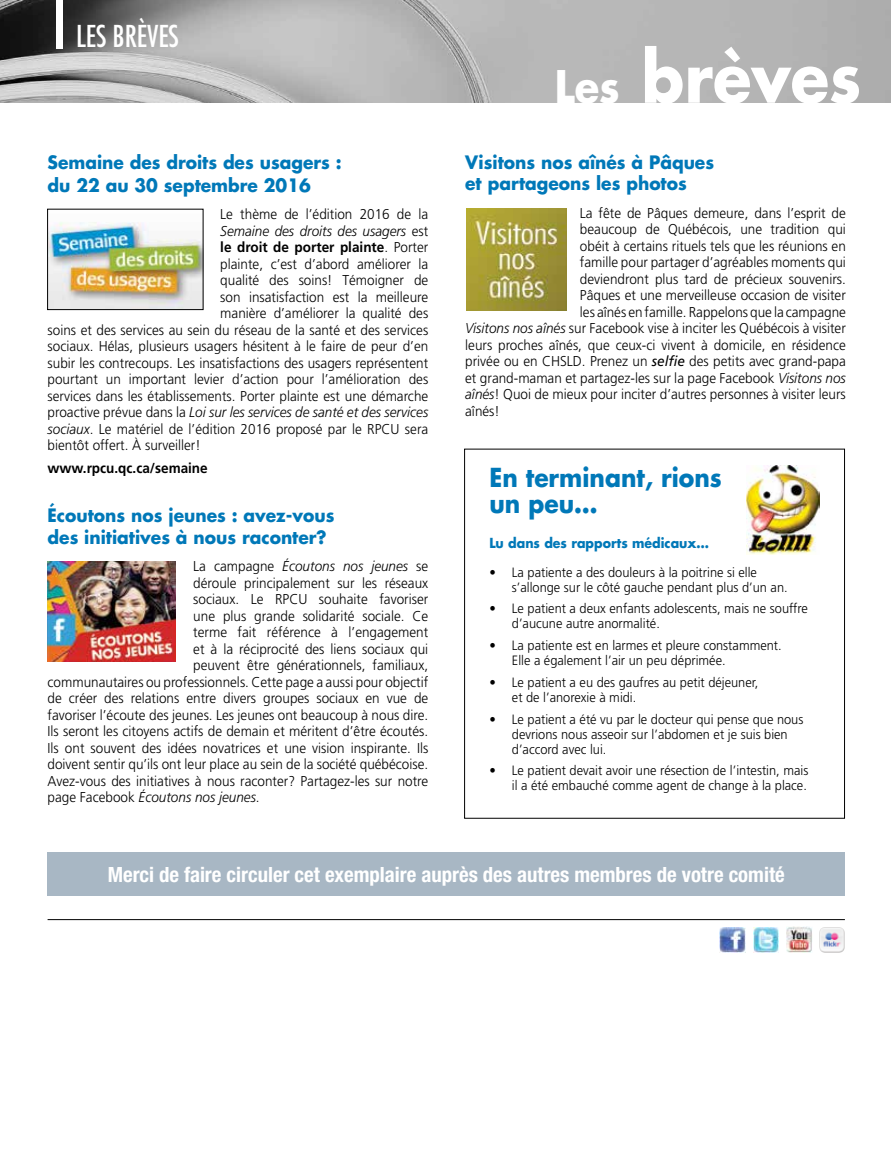
<style>
.page{position:relative;width:891px;height:1161px;background:#fff}
.page>*{position:absolute;margin:0;border:0;box-sizing:border-box;transform-origin:0 0}
.t1{font:700 68.4px "Futura";color:#fff;scale:.92 1}
.t2{font:condensed 29.4px "Futura";color:#fff}
.t3{font:700 25.5px/25.5px "Futura";color:#0078b8;scale:.92 1}
.t4{font:700 condensed 21px "Helvetica Neue";color:#fff}
.t5{font:700 18px/22.5px "Futura";color:#0078b8;scale:.95 1}
.t6{font:300 14.25px "Frutiger";color:#000;scale:.95 1}
.t7{font:italic 300 14.25px "Frutiger";color:#000;scale:.95 1}
.t8{font:700 14.25px "Frutiger";color:#000;scale:.95 1}
.t9{font:300 13.5px/15px "Frutiger";color:#000;scale:.95 1}
.t10{font:700 13.5px "Futura";color:#0078b8;scale:.93 1}
.s1{font-style:normal}
.s2{font-weight:300}
.s3{font-style:italic}
.s4{font-size:43.8px}
.s5{font-weight:400;font-style:italic}
</style>
<div class="page">
<img style="left:0;top:0;width:891px;height:102px">
<div style="left:57px;top:0;width:6px;height:48px;background:#fff"></div>
<div style="left:464px;top:449px;width:381px;height:370px;border:1px solid #000"></div>
<img style="left:746px;top:465px;width:73px;height:89px">
<div style="left:48px;top:853px;width:797px;height:43px;background:#a8b7c4"></div>
<img style="left:466px;top:209px;width:101px;height:101px">
<img style="left:49px;top:222px;width:152px;height:86px">
<div style="left:47px;top:209px;width:156px;height:101px;border:1px solid #000"></div>
<img style="left:48px;top:561px;width:128px;height:101px">
<hr style="left:48px;top:919px;width:797px;height:1px;background:#000">
<img style="left:720px;top:927px;width:25px;height:26px">
<img style="left:753px;top:927px;width:26px;height:26px">
<img style="left:786px;top:926px;width:26px;height:27px">
<img style="left:820px;top:927px;width:25px;height:25px">
<h2 class="t2" style="left:76px;top:17px;width:104px">LES BRÈVES</h2>
<p class="t5" style="left:48px;top:151px;width:311px">Semaine des droits des usagers : du 22 au 30 septembre 2016</p>
<p class="t6" style="left:220px;top:206px;width:220px">Le thème de l’édition 2016 de la</p>
<p class="t7" style="left:220px;top:223px;width:220px">Semaine des droits des usagers <span class="s1">est</span></p>
<p class="t8" style="left:220px;top:239px;width:220px">le droit de porter plainte<span class="s2">. Porter</span></p>
<p class="t6" style="left:220px;top:256px;width:220px">plainte, c’est d’abord améliorer la</p>
<p class="t6" style="left:220px;top:272px;width:220px">qualité des soins! Témoigner de</p>
<p class="t6" style="left:220px;top:289px;width:220px">son insatisfaction est la meilleure</p>
<p class="t6" style="left:220px;top:305px;width:220px">manière d’améliorer la qualité des</p>
<p class="t6" style="left:48px;top:322px;width:402px">soins et des services au sein du réseau de la santé et des services</p>
<p class="t6" style="left:48px;top:338px;width:402px">sociaux. Hélas, plusieurs usagers hésitent à le faire de peur d’en</p>
<p class="t6" style="left:48px;top:355px;width:402px">subir les contrecoups. Les insatisfactions des usagers représentent</p>
<p class="t6" style="left:48px;top:371px;width:402px">pourtant un important levier d’action pour l’amélioration des</p>
<p class="t6" style="left:48px;top:388px;width:402px">services dans les établissements. Porter plainte est une démarche</p>
<p class="t7" style="left:48px;top:404px;width:402px"><span class="s1">proactive prévue dans la</span> Loi sur les services de santé et des services</p>
<p class="t6" style="left:48px;top:421px;width:402px"><span class="s3">sociaux</span>. Le matériel de l’édition 2016 proposé par le RPCU sera</p>
<p class="t6" style="left:48px;top:437px;width:163px">bientôt offert. À surveiller!</p>
<p class="t8" style="left:48px;top:460px;width:170px">www.rpcu.qc.ca/semaine</p>
<p class="t5" style="left:48px;top:503px;width:304px">Écoutons nos jeunes : avez-vous des initiatives à nous raconter?</p>
<p class="t7" style="left:193px;top:558px;width:249px"><span class="s1">La campagne</span> Écoutons nos jeunes <span class="s1">se</span></p>
<p class="t6" style="left:193px;top:575px;width:249px">déroule principalement sur les réseaux</p>
<p class="t6" style="left:193px;top:591px;width:249px">sociaux. Le RPCU souhaite favoriser</p>
<p class="t6" style="left:193px;top:608px;width:249px">une plus grande solidarité sociale. Ce</p>
<p class="t6" style="left:193px;top:624px;width:249px">terme fait référence à l’engagement</p>
<p class="t6" style="left:193px;top:641px;width:249px">et à la réciprocité des liens sociaux qui</p>
<p class="t6" style="left:193px;top:657px;width:249px">peuvent être générationnels, familiaux,</p>
<p class="t6" style="left:48px;top:674px;width:402px">communautaires ou professionnels. Cette page a aussi pour objectif</p>
<p class="t6" style="left:48px;top:690px;width:402px">de créer des relations entre divers groupes sociaux en vue de</p>
<p class="t6" style="left:48px;top:707px;width:402px">favoriser l’écoute des jeunes. Les jeunes ont beaucoup à nous dire.</p>
<p class="t6" style="left:48px;top:723px;width:402px">Ils seront les citoyens actifs de demain et méritent d’être écoutés.</p>
<p class="t6" style="left:48px;top:740px;width:402px">Ils ont souvent des idées novatrices et une vision inspirante. Ils</p>
<p class="t6" style="left:48px;top:756px;width:402px">doivent sentir qu’ils ont leur place au sein de la société québécoise.</p>
<p class="t6" style="left:48px;top:773px;width:402px">Avez-vous des initiatives à nous raconter? Partagez-les sur notre</p>
<p class="t7" style="left:48px;top:789px;width:225px"><span class="s1">page Facebook</span> Écoutons nos jeunes<span class="s1">.</span></p>
<h1 class="t1" style="left:555px;top:30px;width:335px"><span class="s4">Les</span> brèves</h1>
<p class="t5" style="left:465px;top:152px;width:264px;line-height:21px">Visitons nos aînés à Pâques et partageons les photos</p>
<p class="t6" style="left:580px;top:205px;width:281px">La fête de Pâques demeure, dans l’esprit de</p>
<p class="t6" style="left:580px;top:221px;width:281px">beaucoup de Québécois, une tradition qui</p>
<p class="t6" style="left:580px;top:238px;width:281px">obéit à certains rituels tels que les réunions en</p>
<p class="t6" style="left:580px;top:254px;width:281px">famille pour partager d’agréables moments qui</p>
<p class="t6" style="left:580px;top:271px;width:281px">deviendront plus tard de précieux souvenirs.</p>
<p class="t6" style="left:580px;top:287px;width:281px">Pâques et une merveilleuse occasion de visiter</p>
<p class="t6" style="left:580px;top:304px;width:282px">les aînés en famille. Rappelons que la campagne</p>
<p class="t6" style="left:465px;top:320px;width:402px"><span class="s3">Visitons nos aînés</span> sur Facebook vise à inciter les Québécois à visiter</p>
<p class="t6" style="left:465px;top:337px;width:402px">leurs proches aînés, que ceux-ci vivent à domicile, en résidence</p>
<p class="t6" style="left:465px;top:353px;width:402px">privée ou en CHSLD. Prenez un <span class="s5">selfie</span> des petits avec grand-papa</p>
<p class="t6" style="left:465px;top:370px;width:402px">et grand-maman et partagez-les sur la page Facebook <span class="s3">Visitons nos</span></p>
<p class="t6" style="left:465px;top:386px;width:402px"><span class="s3">aînés</span>! Quoi de mieux pour inciter d’autres personnes à visiter leurs</p>
<p class="t6" style="left:465px;top:403px;width:38px">aînés!</p>
<h3 class="t3" style="left:489px;top:464px;width:254px">En terminant, rions un peu…</h3>
<p class="t10" style="left:489px;top:534px;width:238px">Lu dans des rapports médicaux…</p>
<p class="t9" style="left:512px;top:565px;width:292px;text-indent:-22px">• La patiente a des douleurs à la poitrine si elle s’allonge sur le côté gauche pendant plus d’un an.</p>
<p class="t9" style="left:512px;top:601px;width:313px;text-indent:-22px">• Le patient a deux enfants adolescents, mais ne souffre d’aucune autre anormalité.</p>
<p class="t9" style="left:512px;top:638px;width:286px;text-indent:-22px">• La patiente est en larmes et pleure constamment.<br>Elle a également l’air un peu déprimée.</p>
<p class="t9" style="left:512px;top:675px;width:261px;text-indent:-22px">• Le patient a eu des gaufres au petit déjeuner, et de l’anorexie à midi.</p>
<p class="t9" style="left:512px;top:712px;width:308px;text-indent:-22px">• Le patient a été vu par le docteur qui pense que nous devrions nous asseoir sur l’abdomen et je suis bien d’accord avec lui.</p>
<p class="t9" style="left:489px;top:763px;width:337px;text-align:right">• Le patient devait avoir une résection de l’intestin, mais il a été embauché comme agent de change à la place.</p>
<h3 class="t4" style="left:108px;top:862px;width:679px">Merci de faire circuler cet exemplaire auprès des autres membres de votre comité</h3>
</div>
